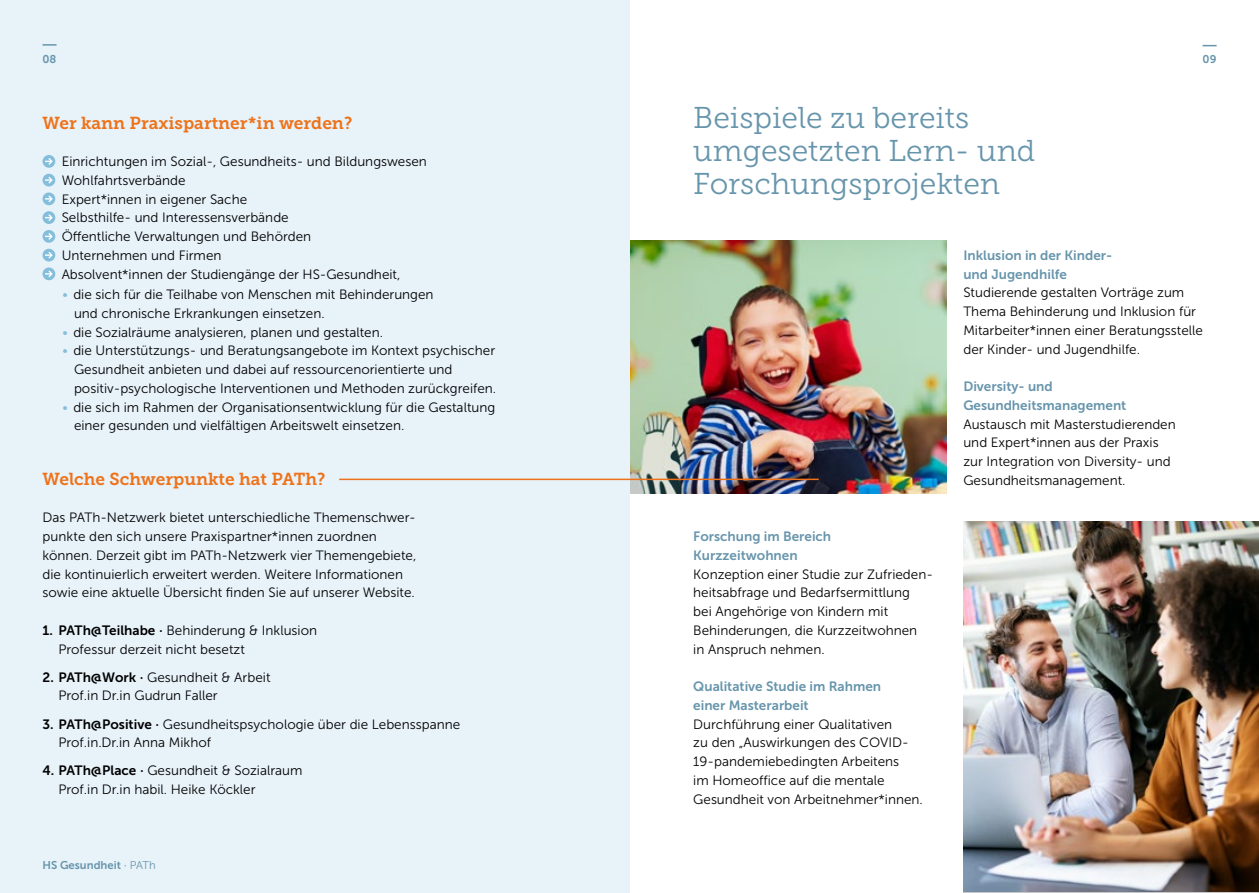
<style>
.page{position:relative;width:1259px;height:893px;background:#fff}
.page>*{position:absolute;margin:0;border:0;box-sizing:border-box;transform-origin:0 0}
.t1{font:30px/33px "Museo Slab 300";color:#6795ac}
.t2{font:17.25px "Museo Slab 700";color:#ee7219}
.t3{font:13.5px/18.8px "Museo Sans 300";color:#000}
.t4{font:13.5px/18.8px "Museo Sans 700";color:#6795ac}
.t5{font:11.25px "Museo Sans 700";color:#6795ac}
.s1{color:#84bedb}
.s2{font-family:"Museo Sans 700"}
.s3{font-family:"Museo Sans 500"}
.s4{font-family:"Museo Sans 300"}
</style>
<div class="page">
<img style="left:629px;top:241px;width:317px;height:253px">
<img style="left:963px;top:522px;width:296px;height:369px">
<div style="left:0;top:0;width:629px;height:893px;background:#e7f2f9"></div>
<svg style="left:43px;top:44px;width:14px;height:2px"></svg>
<svg style="left:1202px;top:45px;width:14px;height:1px"></svg>
<hr style="left:339px;top:479px;width:480px;height:1px;background:#ee7219">
<div style="left:43px;top:155px;width:12px;height:13px;background:#84bedb;border-radius:50%"></div>
<svg style="left:45px;top:158px;width:8px;height:7px"></svg>
<div style="left:43px;top:174px;width:12px;height:12px;background:#84bedb;border-radius:50%"></div>
<svg style="left:45px;top:177px;width:8px;height:7px"></svg>
<div style="left:43px;top:192px;width:12px;height:13px;background:#84bedb;border-radius:50%"></div>
<svg style="left:45px;top:195px;width:8px;height:7px"></svg>
<div style="left:43px;top:211px;width:12px;height:13px;background:#84bedb;border-radius:50%"></div>
<svg style="left:45px;top:214px;width:8px;height:7px"></svg>
<div style="left:43px;top:230px;width:12px;height:13px;background:#84bedb;border-radius:50%"></div>
<svg style="left:45px;top:233px;width:8px;height:7px"></svg>
<div style="left:43px;top:249px;width:12px;height:12px;background:#84bedb;border-radius:50%"></div>
<svg style="left:45px;top:252px;width:8px;height:7px"></svg>
<div style="left:43px;top:267px;width:12px;height:13px;background:#84bedb;border-radius:50%"></div>
<svg style="left:45px;top:270px;width:8px;height:7px"></svg>
<p class="t5" style="left:43px;top:53px;width:15px">08</p>
<p class="t5" style="left:1202px;top:53px;width:15px">09</p>
<p class="t2" style="left:43px;top:113px;width:311px">Wer kann Praxispartner*in werden?</p>
<p class="t3" style="left:62px;top:152px;width:367px">Einrichtungen im Sozial-, Gesundheits- und Bildungswesen Wohlfahrtsverbände<br>Expert*innen in eigener Sache<br>Selbsthilfe- und Interessensverbände<br>Öffentliche Verwaltungen und Behörden<br>Unternehmen und Firmen<br>Absolvent*innen der Studiengänge der HS-Gesundheit,</p>
<p class="t3" style="left:74px;top:285px;width:361px;text-indent:-12px"><span class="s1">•</span> die sich für die Teilhabe von Menschen mit Behinderungen und chronische Erkrankungen einsetzen.</p>
<p class="t3" style="left:62px;top:323px;width:322px"><span class="s1">•</span> die Sozialräume analysieren, planen und gestalten.</p>
<p class="t3" style="left:74px;top:341px;width:424px;text-indent:-12px"><span class="s1">•</span> die Unterstützungs- und Beratungsangebote im Kontext psychischer<br>Gesundheit anbieten und dabei auf ressourcenorientierte und positiv-psychologische Interventionen und Methoden zurückgreifen.</p>
<p class="t3" style="left:74px;top:398px;width:423px;text-indent:-12px"><span class="s1">•</span> die sich im Rahmen der Organisationsentwicklung für die Gestaltung einer gesunden und vielfältigen Arbeitswelt einsetzen.</p>
<p class="t2" style="left:43px;top:469px;width:284px">Welche Schwerpunkte hat PATh?</p>
<p class="t3" style="left:43px;top:508px;width:375px">Das PATh-Netzwerk bietet unterschiedliche Themenschwer&shy;punkte den sich unsere Praxispartner*innen zuordnen können. Derzeit gibt im PATh-Netzwerk vier Themengebiete, die kontinuierlich erweitert werden. Weitere Informationen sowie eine aktuelle Übersicht finden Sie auf unserer Website.</p>
<p class="t3" style="left:58px;top:621px;width:260px;text-indent:-16px"><span class="s2">1. PATh@Teilhabe ·</span> Behinderung &amp; Inklusion<br>Professur derzeit nicht besetzt</p>
<p class="t3" style="left:58px;top:668px;width:213px;text-indent:-16px"><span class="s2">2. PATh@Work ·</span> Gesundheit &amp; Arbeit<br>Prof.in Dr.in Gudrun Faller</p>
<p class="t3" style="left:58px;top:715px;width:403px;text-indent:-16px"><span class="s2">3. PATh@Positive ·</span> Gesundheitspsychologie über die Lebensspanne<br>Prof.in.Dr.in Anna Mikhof</p>
<p class="t3" style="left:58px;top:761px;width:246px;text-indent:-16px"><span class="s2">4. PATh@Place ·</span> Gesundheit &amp; Sozialraum<br>Prof.in Dr.in habil. Heike Köckler</p>
<p class="t5" style="left:43px;top:859px;width:115px">HS Gesundheit <span class="s3">·</span> <span class="s4">PATh</span></p>
<h1 class="t1" style="left:693px;top:101px;width:344px">Beispiele zu bereits umgesetzten Lern- und<br>Forschungsprojekten</h1>
<p class="t4" style="left:693px;top:527px;width:139px">Forschung im Bereich<br>Kurzzeitwohnen</p>
<p class="t3" style="left:693px;top:565px;width:241px">Konzeption einer Studie zur Zufrieden&shy;heitsabfrage und Bedarfsermittlung<br>bei Angehörige von Kindern mit Behinderungen, die Kurzzeitwohnen<br>in Anspruch nehmen.</p>
<p class="t4" style="left:693px;top:677px;width:189px">Qualitative Studie im Rahmen einer Masterarbeit</p>
<p class="t3" style="left:693px;top:715px;width:231px">Durchführung einer Qualitativen<br>zu den „Auswirkungen des COVID-19-pandemiebedingten Arbeitens<br>im Homeoffice auf die mentale Gesundheit von Arbeitnehmer*innen.</p>
<p class="t4" style="left:963px;top:246px;width:150px">Inklusion in der Kinder&shy;und Jugendhilfe</p>
<p class="t3" style="left:963px;top:283px;width:241px">Studierende gestalten Vorträge zum Thema Behinderung und Inklusion für Mitarbeiter*innen einer Beratungsstelle der Kinder- und Jugendhilfe.</p>
<p class="t4" style="left:963px;top:377px;width:164px">Diversity- und<br>Gesundheitsmanagement</p>
<p class="t3" style="left:963px;top:415px;width:214px">Austausch mit Masterstudierenden und Expert*innen aus der Praxis zur Integration von Diversity- und<br>Gesundheitsmanagement.</p>
</div>
